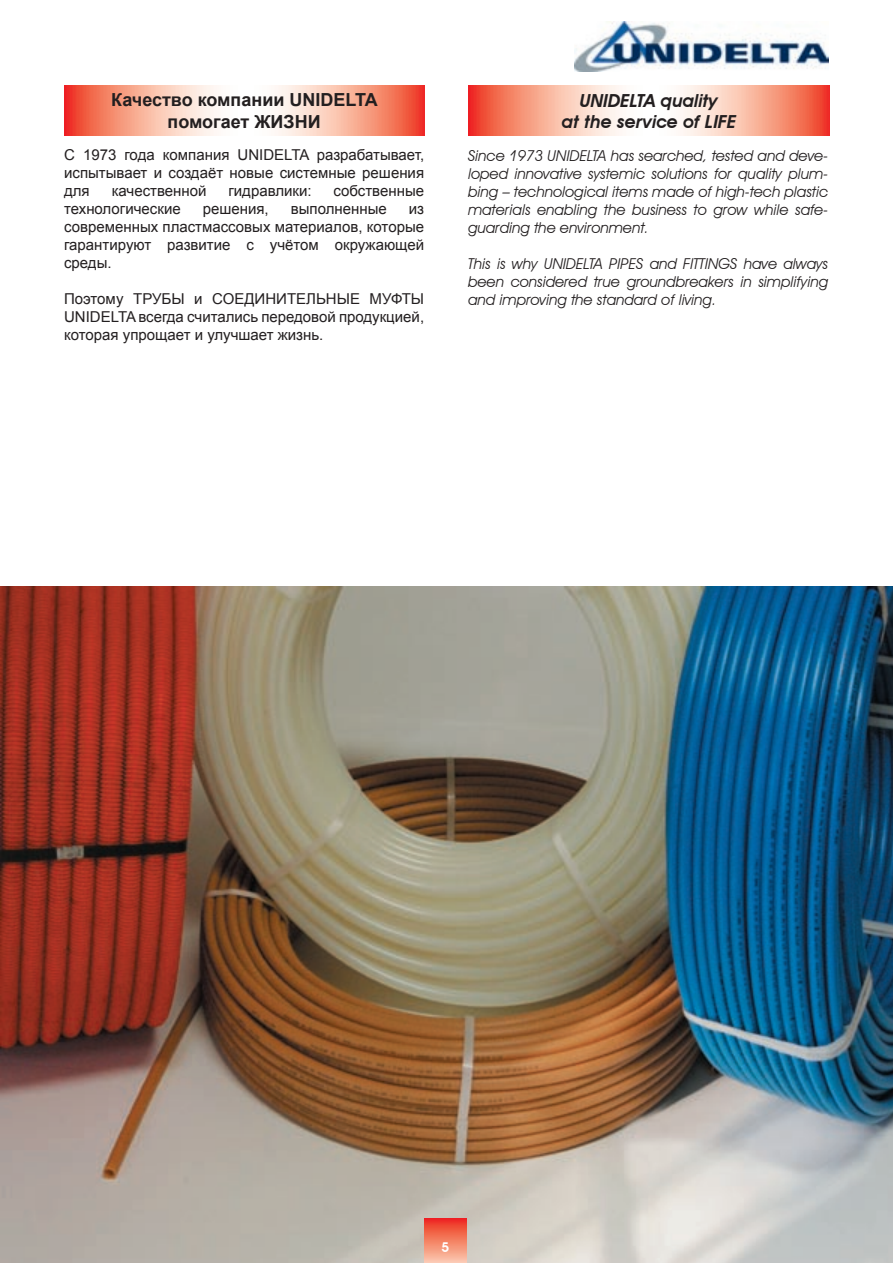
<style>
.page{position:relative;width:893px;height:1263px;background:#fff}
.page>*{position:absolute;margin:0;border:0;box-sizing:border-box;transform-origin:0 0}
.t1{font:700 18px/21.6px "Arial";color:#231f20;text-align:center}
.t2{font:italic 600 18px/21.6px "Avant Garde IT Cby BT";color:#231f20;text-align:center}
.t3{font:15px/18px "Arial";color:#231f20;text-align:justify}
.t4{font:italic 15px/18px "Avant Garde IT Cby BT";color:#231f20;text-align:justify}
.t5{font:600 13.5px "Avant Garde IT Cby BT";color:#fff}
</style>
<div class="page">
<img style="left:574px;top:21px;width:255px;height:51px">
<svg style="left:64px;top:85px;width:360px;height:51px"></svg>
<svg style="left:468px;top:85px;width:361px;height:51px"></svg>
<img style="left:0;top:587px;width:893px;height:676px">
<div style="left:424px;top:1218px;width:43px;height:45px;background:linear-gradient(to bottom,#ed2c19,#fbceaf)"></div>
<p class="t1" style="left:111px;top:90px;width:268px">Качество компании UNIDELTA помогает ЖИЗНИ</p>
<p class="t2" style="left:562px;top:89px;width:176px">UNIDELTA quality<br>at the service of LIFE</p>
<p class="t3" style="left:64px;top:146px;width:362px">С 1973 года компания UNIDELTA разрабатывает, испытывает и создаёт новые системные решения для</p>
<p class="t4" style="left:468px;top:146px;width:362px">Since 1973 UNIDELTA has searched, tested and deve&shy;loped innovative systemic solutions for quality plum&shy;bing – technological items made of high-tech plastic materials enabling the business to grow while safe&shy;guarding the environment.</p>
<p class="t4" style="left:468px;top:254px;width:361px">This is why UNIDELTA PIPES and FITTINGS have always been considered true groundbreakers in simplifying and improving the standard of living.</p>
<p class="t3" style="left:112px;top:182px;width:96px">качественной</p>
<p class="t3" style="left:228px;top:182px;width:85px">гидравлики:</p>
<p class="t3" style="left:333px;top:182px;width:92px">собственные</p>
<p class="t3" style="left:64px;top:200px;width:118px">технологические</p>
<p class="t3" style="left:203px;top:200px;width:68px">решения,</p>
<p class="t3" style="left:291px;top:200px;width:97px">выполненные</p>
<p class="t3" style="left:64px;top:200px;width:362px;text-indent:345px">из современных пластмассовых материалов, которые гарантируют развитие с учётом окружающей среды.</p>
<p class="t3" style="left:64px;top:290px;width:362px">Поэтому ТРУБЫ и СОЕДИНИТЕЛЬНЫЕ МУФТЫ UNIDELTA всегда считались передовой продукцией, которая упрощает и улучшает жизнь.</p>
<p class="t5" style="left:442px;top:1239px;width:9px">5</p>
</div>
